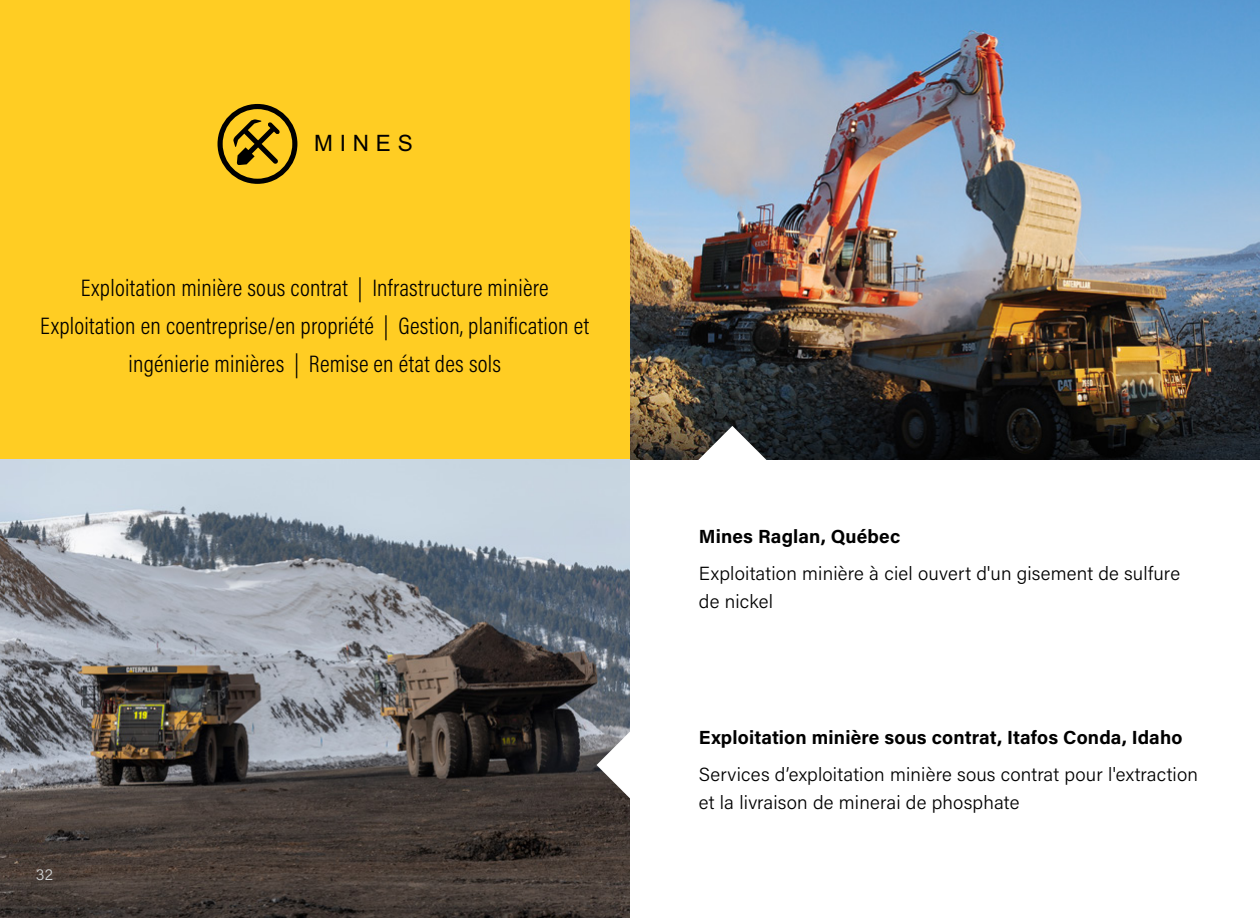
<style>
.page{position:relative;width:1260px;height:918px;background:#fff}
.page>*{position:absolute;margin:0;border:0;box-sizing:border-box;transform-origin:0 0}
.t1{font:300 24px/38px "Acumin Pro Cond";letter-spacing:.01em;color:#000;text-align:center}
.t2{font:22.6px "Arial";letter-spacing:.3em;color:#000}
.t3{font:300 19px/28px "Acumin Pro";letter-spacing:.01em;color:#000}
.t4{font:700 19px "Acumin Pro";letter-spacing:.01em;color:#000}
.t5{font:300 16px "Acumin Pro";color:#d1d3d4}
</style>
<div class="page">
<img style="left:0;top:459px;width:630px;height:459px">
<img style="left:630px;top:0;width:630px;height:459px">
<div style="left:0;top:0;width:630px;height:459px;background:#ffcd23"></div>
<svg style="left:698px;top:426px;width:69px;height:34px"></svg>
<svg style="left:597px;top:730px;width:33px;height:70px"></svg>
<svg style="left:218px;top:104px;width:79px;height:80px"></svg>
<p class="t2" style="left:314px;top:129px;width:100px">MINES</p>
<p class="t1" style="left:40px;top:268px;width:550px">Exploitation minière sous contrat | Infrastructure minière<br>Exploitation en coentreprise/en propriété | Gestion, planification et ingénierie minières | Remise en état des sols</p>
<p class="t5" style="left:36px;top:863px;width:19px">32</p>
<p class="t4" style="left:699px;top:523px;width:203px">Mines Raglan, Québec</p>
<p class="t3" style="left:699px;top:559px;width:483px">Exploitation minière à ciel ouvert d'un gisement de sulfure de nickel</p>
<p class="t4" style="left:699px;top:724px;width:485px">Exploitation minière sous contrat, Itafos Conda, Idaho</p>
<p class="t3" style="left:699px;top:760px;width:501px">Services d’exploitation minière sous contrat pour l'extraction et la livraison de minerai de phosphate</p>
</div>
